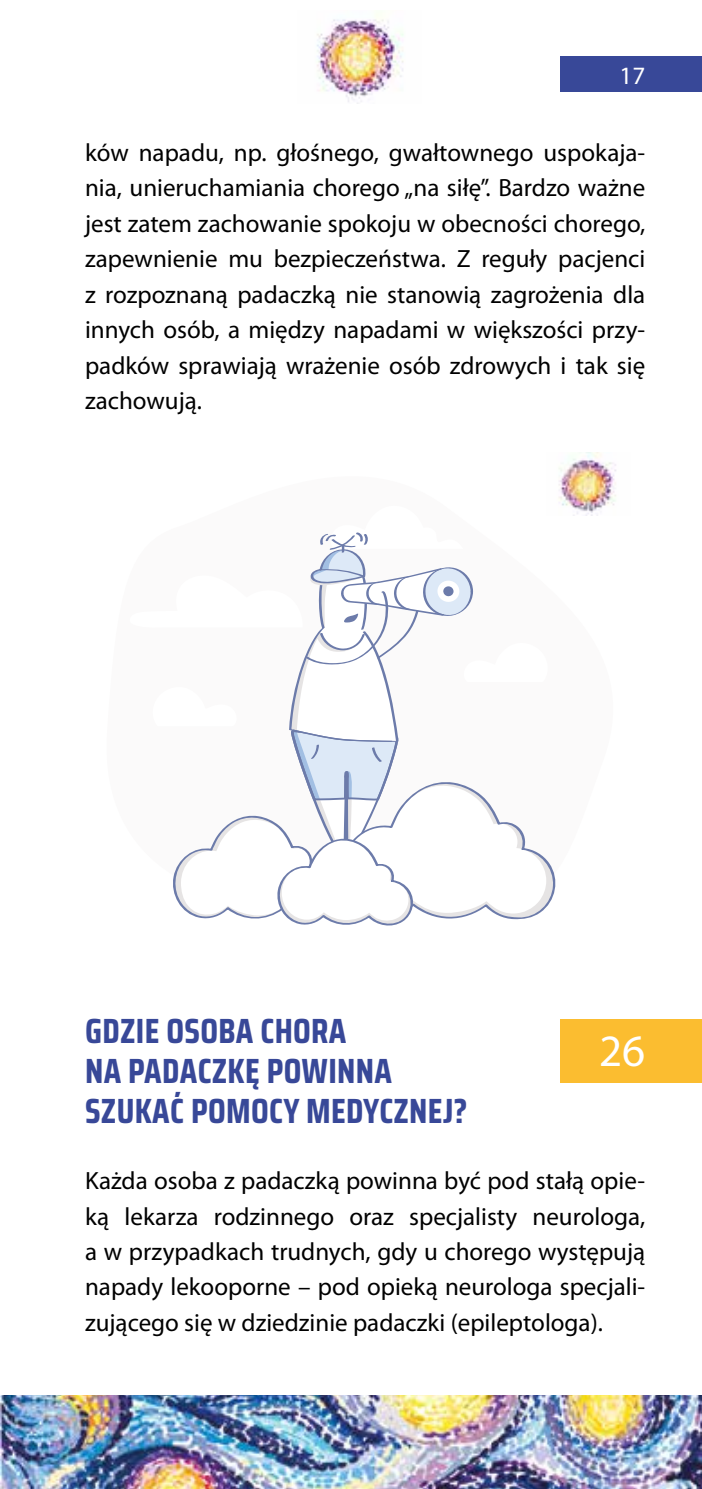
<style>
.page{position:relative;width:702px;height:1489px;background:#fff}
.page>*{position:absolute;margin:0;border:0;box-sizing:border-box;transform-origin:0 0}
.t1{font:45px "Myriad Pro";color:#fff}
.t2{font:700 35px/40px "Saira Condensed";letter-spacing:.01em;color:#384898}
.t3{font:25px/35.5px "Myriad Pro";color:#000;text-align:justify}
.t4{font:25px "Myriad Pro";color:#fff}
</style>
<div class="page">
<div style="left:560px;top:57px;width:142px;height:35px;background:#384898"></div>
<img style="left:0;top:1395px;width:702px;height:93px">
<div style="left:560px;top:1019px;width:142px;height:63px;background:#fbbd30"></div>
<svg style="left:173px;top:532px;width:383px;height:394px"></svg>
<img style="left:317px;top:13px;width:87px;height:89px">
<img style="left:559px;top:453px;width:57px;height:62px">
<p class="t4" style="left:619px;top:60px;width:27px">17</p>
<p class="t3" style="left:85px;top:134px;width:561px">ków napadu, np. głośnego, gwałtownego uspokaja&shy;nia, unieruchamiania chorego „na siłę”. Bardzo ważne jest zatem zachowanie spokoju w obecności chorego, zapewnienie mu bezpieczeństwa. Z reguły pacjenci z rozpoznaną padaczką nie stanowią zagrożenia dla innych osób, a między napadami w większości przy&shy;padków sprawiają wrażenie osób zdrowych i tak się zachowują.</p>
<h2 class="t2" style="left:85px;top:1010px;width:384px">GDZIE OSOBA CHORA<br>NA PADACZKĘ POWINNA<br>SZUKAĆ POMOCY MEDYCZNEJ?</h2>
<h1 class="t1" style="left:599px;top:1022px;width:48px">26</h1>
<p class="t3" style="left:85px;top:1162px;width:561px">Każda osoba z padaczką powinna być pod stałą opie&shy;ką lekarza rodzinnego oraz specjalisty neurologa, a w przypadkach trudnych, gdy u chorego występują napady lekooporne – pod opieką neurologa specjali&shy;zującego się w dziedzinie padaczki (epileptologa).</p>
</div>
